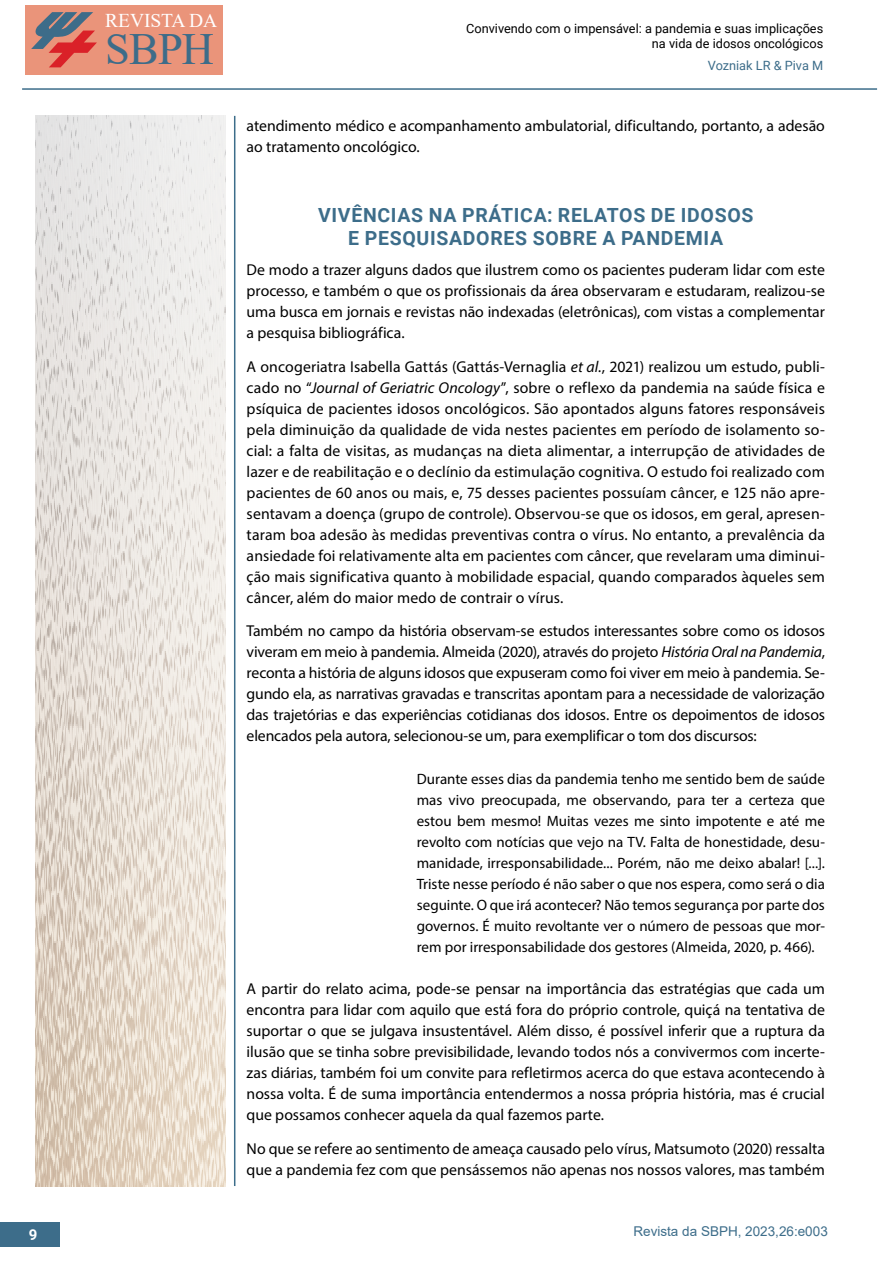
<style>
.page{position:relative;width:893px;height:1263px;background:#fff}
.page>*{position:absolute;margin:0;border:0;box-sizing:border-box;transform-origin:0 0}
.t1{font:44.55px "Times New Roman";color:#3d6c89}
.t2{font:700 19.5px/23.4px "Roboto";letter-spacing:.035em;color:#3d6d8a;text-align:center}
.t3{font:19.5px "Times New Roman";letter-spacing:-.005em;color:#fff}
.t4{font:15.75px/21px "Myriad Pro";letter-spacing:-.005em;color:#000;text-align:justify}
.t5{font:15px/21px "Myriad Pro";color:#000;text-align:justify}
.t6{font:700 15px "Roboto";color:#fff}
.t7{font:13.5px "Arial";color:#3d6d8a}
.t8{font:12.75px/15.3px "Roboto";color:#000;text-align:right}
.t9{font:12.75px "Roboto";color:#3d6d8a}
.s1{font-style:italic}
</style>
<div class="page">
<hr style="left:234px;top:116px;width:1px;height:1070px;background:#3c6d8a">
<div style="left:26px;top:6px;width:197px;height:69px;background:#ea947a"></div>
<svg style="left:31px;top:12px;width:66px;height:55px"></svg>
<div style="left:0;top:1222px;width:59px;height:25px;background:#3d6d8a"></div>
<hr style="left:22px;top:88px;width:855px;height:2px;background:#3c6d8a">
<img style="left:35px;top:116px;width:191px;height:1070px">
<p class="t3" style="left:105px;top:6px;width:114px">REVISTA DA</p>
<h1 class="t1" style="left:105px;top:18px;width:110px">SBPH</h1>
<p class="t8" style="left:466px;top:20px;width:359px">Convivendo com o impensável: a pandemia e suas implicações na vida de idosos oncológicos</p>
<p class="t9" style="left:708px;top:56px;width:117px">Vozniak LR &amp; Piva M</p>
<p class="t4" style="left:247px;top:115px;width:580px">atendimento médico e acompanhamento ambulatorial, dificultando, portanto, a adesão ao tratamento oncológico.</p>
<p class="t2" style="left:318px;top:203px;width:437px">VIVÊNCIAS NA PRÁTICA: RELATOS DE IDOSOS<br>E PESQUISADORES SOBRE A PANDEMIA</p>
<p class="t4" style="left:247px;top:259px;width:580px">De modo a trazer alguns dados que ilustrem como os pacientes puderam lidar com este processo, e também o que os profissionais da área observaram e estudaram, realizou-se uma busca em jornais e revistas não indexadas (eletrônicas), com vistas a complementar a pesquisa bibliográfica.</p>
<p class="t4" style="left:247px;top:356px;width:580px">A oncogeriatra Isabella Gattás (Gattás-Vernaglia <span class="s1">et al.</span>, 2021) realizou um estudo, publi&shy;cado no “<span class="s1">Journal of Geriatric Oncology</span>”, sobre o reflexo da pandemia na saúde física e psíquica de pacientes idosos oncológicos. São apontados alguns fatores responsáveis pela diminuição da qualidade de vida nestes pacientes em período de isolamento so&shy;cial: a falta de visitas, as mudanças na dieta alimentar, a interrupção de atividades de lazer e de reabilitação e o declínio da estimulação cognitiva. O estudo foi realizado com pacientes de 60 anos ou mais, e, 75 desses pacientes possuíam câncer, e 125 não apre&shy;sentavam a doença (grupo de controle). Observou-se que os idosos, em geral, apresen&shy;taram boa adesão às medidas preventivas contra o vírus. No entanto, a prevalência da ansiedade foi relativamente alta em pacientes com câncer, que revelaram uma diminui&shy;ção mais significativa quanto à mobilidade espacial, quando comparados àqueles sem câncer, além do maior medo de contrair o vírus.</p>
<p class="t4" style="left:247px;top:620px;width:580px">Também no campo da história observam-se estudos interessantes sobre como os idosos viveram em meio à pandemia. Almeida (2020), através do projeto <span class="s1">História Oral na Pandemia</span>, reconta a história de alguns idosos que expuseram como foi viver em meio à pandemia. Se&shy;gundo ela, as narrativas gravadas e transcritas apontam para a necessidade de valorização das trajetórias e das experiências cotidianas dos idosos. Entre os depoimentos de idosos elencados pela autora, selecionou-se um, para exemplificar o tom dos discursos:</p>
<p class="t5" style="left:417px;top:768px;width:410px">Durante esses dias da pandemia tenho me sentido bem de saúde mas vivo preocupada, me observando, para ter a certeza que estou bem mesmo! Muitas vezes me sinto impotente e até me revolto com notícias que vejo na TV. Falta de honestidade, desu&shy;manidade, irresponsabilidade... Porém, não me deixo abalar! [...].<br>Triste nesse período é não saber o que nos espera, como será o dia seguinte. O que irá acontecer? Não temos segurança por parte dos governos. É muito revoltante ver o número de pessoas que mor&shy;rem por irresponsabilidade dos gestores (Almeida, 2020, p. 466).</p>
<p class="t4" style="left:247px;top:978px;width:580px">A partir do relato acima, pode-se pensar na importância das estratégias que cada um encontra para lidar com aquilo que está fora do próprio controle, quiçá na tentativa de suportar o que se julgava insustentável. Além disso, é possível inferir que a ruptura da ilusão que se tinha sobre previsibilidade, levando todos nós a convivermos com incerte&shy;zas diárias, também foi um convite para refletirmos acerca do que estava acontecendo à nossa volta. É de suma importância entendermos a nossa própria história, mas é crucial que possamos conhecer aquela da qual fazemos parte.</p>
<p class="t4" style="left:247px;top:1138px;width:580px">No que se refere ao sentimento de ameaça causado pelo vírus, Matsumoto (2020) ressalta que a pandemia fez com que pensássemos não apenas nos nossos valores, mas também</p>
<p class="t6" style="left:29px;top:1224px;width:10px">9</p>
<p class="t7" style="left:633px;top:1222px;width:196px">Revista da SBPH, 2023,26:e003</p>
</div>
